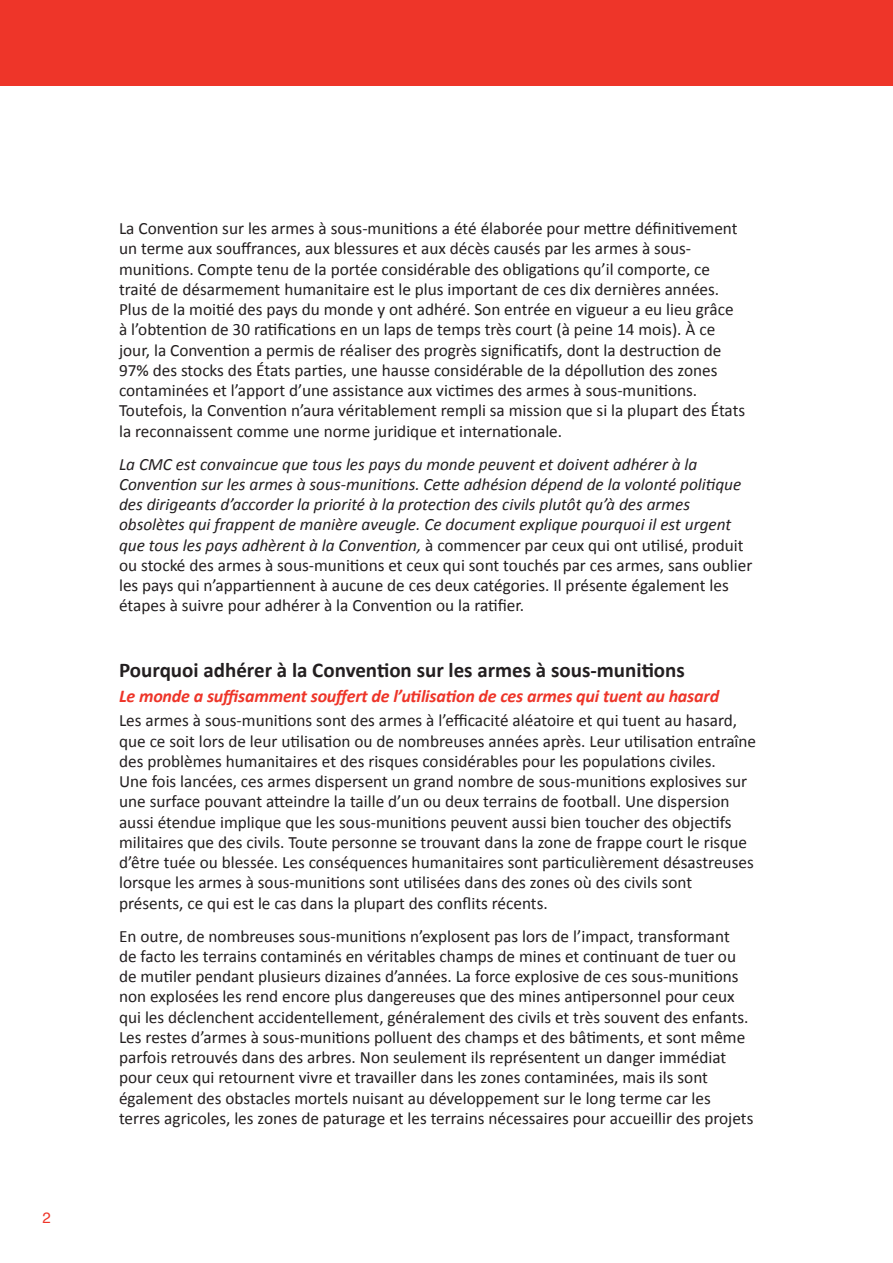
<style>
.page{position:relative;width:893px;height:1263px;background:#fff}
.page>*{position:absolute;margin:0;border:0;box-sizing:border-box;transform-origin:0 0}
.BLACK_SUB_B{font:700 21px "Calibri";color:#231f20}
.RED_SUB_C{font:italic 700 18px "Calibri";letter-spacing:-.01em;color:#ee3529}
.BODY_A{font:17.25px/20.2px "Calibri";color:#231f20}
.INTRO_A{font:17.25px/20.2px "Calibri";color:#231f20}
.INTRO_A-2{font:italic 17.25px/20.2px "Calibri";color:#231f20}
.t1{font:15px "Helvetica";color:#ee3529}
.s1{font-style:normal}
</style>
<div class="page">
<div style="left:0;top:0;width:893px;height:85px;background:#ee3529"></div>
<p class="t1" style="left:43px;top:1206px;width:10px">2</p>
<p class="INTRO_A" style="left:119px;top:218px;width:628px">La Convention sur les armes à sous-munitions a été élaborée pour mettre définitivement un terme aux souffrances, aux blessures et aux décès causés par les armes à sous&shy;munitions. Compte tenu de la portée considérable des obligations qu’il comporte, ce traité de désarmement humanitaire est le plus important de ces dix dernières années.<br>Plus de la moitié des pays du monde y ont adhéré. Son entrée en vigueur a eu lieu grâce à l’obtention de 30 ratifications en un laps de temps très court (à peine 14 mois). À ce jour, la Convention a permis de réaliser des progrès significatifs, dont la destruction de 97% des stocks des États parties, une hausse considérable de la dépollution des zones contaminées et l’apport d’une assistance aux victimes des armes à sous-munitions.<br>Toutefois, la Convention n’aura véritablement rempli sa mission que si la plupart des États la reconnaissent comme une norme juridique et internationale.</p>
<p class="INTRO_A-2" style="left:119px;top:453px;width:635px">La CMC est convaincue que tous les pays du monde peuvent et doivent adhérer à la Convention sur les armes à sous-munitions. Cette adhésion dépend de la volonté politique des dirigeants d’accorder la priorité à la protection des civils plutôt qu’à des armes obsolètes qui frappent de manière aveugle. Ce document explique pourquoi il est urgent que tous les pays adhèrent à la Convention, <span class="s1">à commencer par ceux qui ont utilisé, produit ou stocké des armes à sous-munitions et ceux qui sont touchés par ces armes, sans oublier les pays qui n’appartiennent à aucune de ces deux catégories. Il présente également les étapes à suivre pour adhérer à la Convention ou la ratifier.</span></p>
<p class="BLACK_SUB_B" style="left:119px;top:657px;width:567px">Pourquoi adhérer à la Convention sur les armes à sous-munitions</p>
<p class="RED_SUB_C" style="left:119px;top:684px;width:602px">Le monde a suffisamment souffert de l’utilisation de ces armes qui tuent au hasard</p>
<p class="BODY_A" style="left:119px;top:711px;width:639px">Les armes à sous-munitions sont des armes à l’efficacité aléatoire et qui tuent au hasard, que ce soit lors de leur utilisation ou de nombreuses années après. Leur utilisation entraîne des problèmes humanitaires et des risques considérables pour les populations civiles.<br>Une fois lancées, ces armes dispersent un grand nombre de sous-munitions explosives sur une surface pouvant atteindre la taille d’un ou deux terrains de football. Une dispersion aussi étendue implique que les sous-munitions peuvent aussi bien toucher des objectifs militaires que des civils. Toute personne se trouvant dans la zone de frappe court le risque d’être tuée ou blessée. Les conséquences humanitaires sont particulièrement désastreuses lorsque les armes à sous-munitions sont utilisées dans des zones où des civils sont présents, ce qui est le cas dans la plupart des conflits récents.</p>
<p class="BODY_A" style="left:119px;top:926px;width:636px">En outre, de nombreuses sous-munitions n’explosent pas lors de l’impact, transformant<br>de facto les terrains contaminés en véritables champs de mines et continuant de tuer ou de mutiler pendant plusieurs dizaines d’années. La force explosive de ces sous-munitions non explosées les rend encore plus dangereuses que des mines antipersonnel pour ceux qui les déclenchent accidentellement, généralement des civils et très souvent des enfants.<br>Les restes d’armes à sous-munitions polluent des champs et des bâtiments, et sont même parfois retrouvés dans des arbres. Non seulement ils représentent un danger immédiat pour ceux qui retournent vivre et travailler dans les zones contaminées, mais ils sont également des obstacles mortels nuisant au développement sur le long terme car les terres agricoles, les zones de paturage et les terrains nécessaires pour accueillir des projets</p>
</div>
